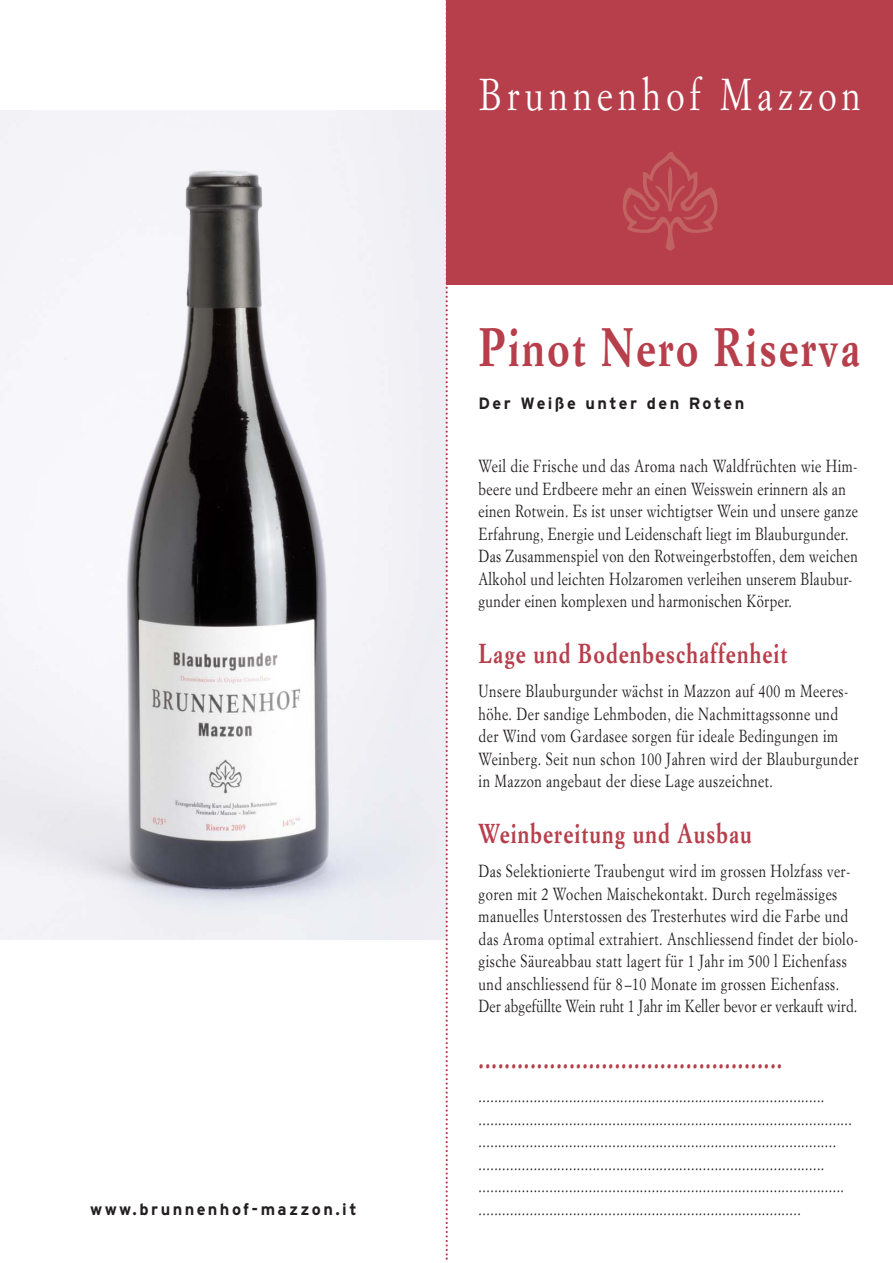
<style>
.page{position:relative;width:893px;height:1263px;background:#fff}
.page>*{position:absolute;margin:0;border:0;box-sizing:border-box;transform-origin:0 0}
.t1{font:105.6px "L Decoration Pi One";color:#c26363}
.t2{font:700 53.1px "Simoncini Garamond";letter-spacing:.05em;color:#b73f4c;scale:.8 1}
.t3{font:43.8px "Simoncini Garamond";letter-spacing:.15em;color:#fff;scale:.8 1}
.t4{font:700 27px "Simoncini Garamond";letter-spacing:.05em;color:#b73f4c;scale:.8 1}
.t5{font:17.25px/22.5px "Simoncini Garamond";letter-spacing:.035em;color:#231f20;scale:.8 1}
.t6{font:700 16.35px "Interstate";letter-spacing:.15em;color:#231f20}
</style>
<div class="page">
<img style="left:0;top:111px;width:445px;height:829px">
<div style="left:446px;top:0;width:446px;height:285px;background:#b73f4c"></div>
<svg style="left:445px;top:0;width:3px;height:1260px"></svg>
<h3 class="t3" style="left:479px;top:77px;width:478px">Brunnenhof Mazzon</h3>
<h1 class="t1" style="left:618px;top:128px;width:105px">-</h1>
<h2 class="t2" style="left:478px;top:325px;width:478px">Pinot Nero Riserva</h2>
<p class="t6" style="left:478px;top:398px;width:267px">Der Weiße unter den Roten</p>
<p class="t5" style="left:478px;top:457px;width:475px">Weil die Frische und das Aroma nach Waldfrüchten wie Him&shy;beere und Erdbeere mehr an einen Weisswein erinnern als an einen Rotwein. Es ist unser wichtigtser Wein und unsere ganze Erfahrung, Energie und Leidenschaft liegt im Blauburgunder.<br>Das Zusammenspiel von den Rotweingerbstoffen, dem weichen Alkohol und leichten Holzaromen verleihen unserem Blaubur&shy;gunder einen komplexen und harmonischen Körper.</p>
<h3 class="t4" style="left:478px;top:642px;width:387px">Lage und Bodenbeschaffenheit</h3>
<p class="t5" style="left:478px;top:682px;width:476px">Unsere Blauburgunder wächst in Mazzon auf 400 m Meeres&shy;höhe. Der sandige Lehmboden, die Nachmittagssonne und der Wind vom Gardasee sorgen für ideale Bedingungen im Weinberg. Seit nun schon 100 Jahren wird der Blauburgunder in Mazzon angebaut der diese Lage auszeichnet.</p>
<h3 class="t4" style="left:478px;top:822px;width:343px">Weinbereitung und Ausbau</h3>
<p class="t5" style="left:478px;top:862px;width:476px">Das Selektionierte Traubengut wird im grossen Holzfass ver&shy;goren mit 2 Wochen Maischekontakt. Durch regelmässiges manuelles Unterstossen des Tresterhutes wird die Farbe und das Aroma optimal extrahiert. Anschliessend findet der biolo&shy;gische Säureabbau statt lagert für 1 Jahr im 500 l Eichenfass und anschliessend für 8–10 Monate im grossen Eichenfass.<br>Der abgefüllte Wein ruht 1 Jahr im Keller bevor er verkauft wird.</p>
<h3 class="t4" style="left:478px;top:1047px;width:381px">...............................................</h3>
<p class="t5" style="left:478px;top:1087px;width:468px">........................................................................................ ............................................................................................... ........................................................................................... ........................................................................................ .............................................................................................</p>
<p class="t6" style="left:90px;top:1203px;width:268px">www.brunnenhof-mazzon.it</p>
<p class="t5" style="left:478px;top:1199px;width:404px">..................................................................................</p>
</div>
